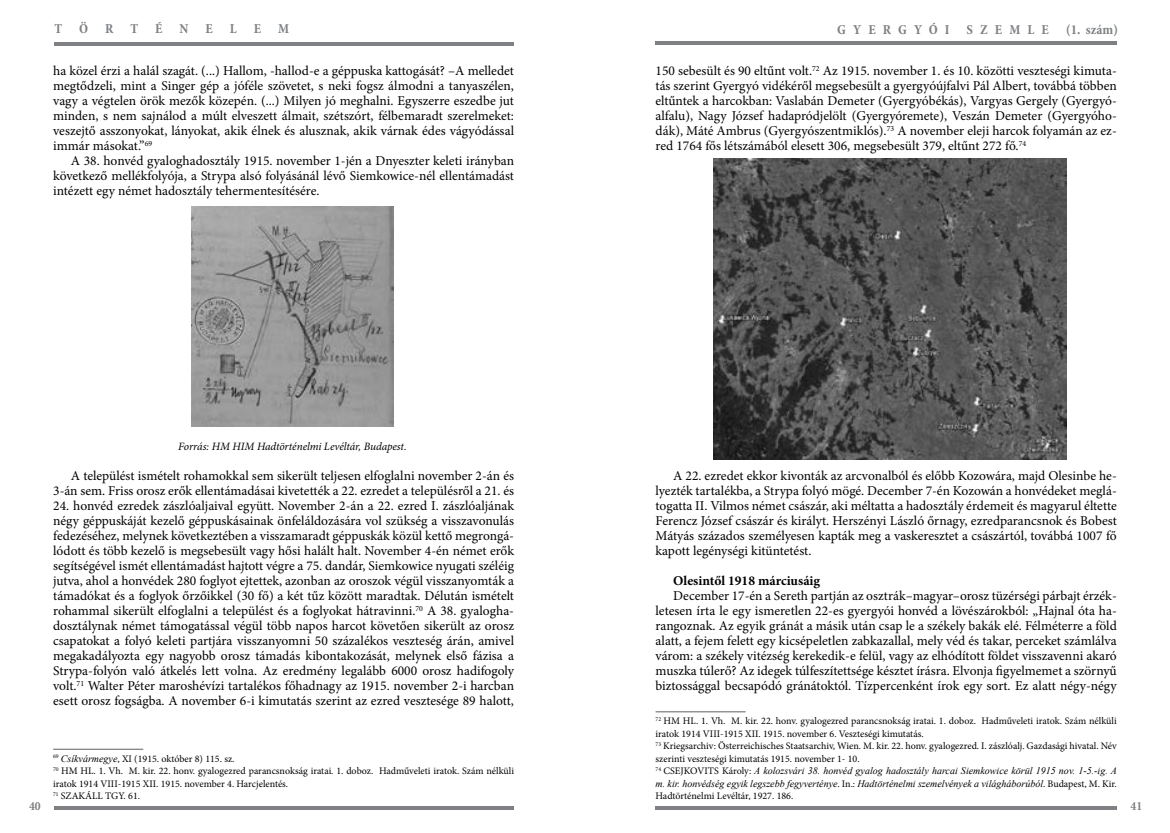
<style>
.page{position:relative;width:1170px;height:833px;background:#fff}
.page>*{position:absolute;margin:0;border:0;box-sizing:border-box;transform-origin:0 0}
.t1{font:700 condensed 13.75px "Minion Pro";letter-spacing:.52em;color:#7e8083}
.t2{font:13.5px/15px "Minion Pro";color:#000;text-align:justify}
.t3{font:700 13.5px "Minion Pro";color:#000}
.t4{font:700 condensed 12.5px "Minion Pro";color:#7e8083}
.t5{font:italic 11.25px "Minion Pro";letter-spacing:-.01em;color:#000}
.t6{font:10px/12.5px "Minion Pro";color:#000}
.t7{font:italic 10px/12.5px "Times New Roman";color:#000}
.s1{font-family:"Minion Pro";font-style:normal}
.s2{font-family:"Times New Roman";font-style:italic}
</style>
<div class="page">
<hr style="left:54px;top:806px;width:460px;height:4px;background:#7e8083">
<hr style="left:655px;top:806px;width:461px;height:3px;background:#7e8083">
<hr style="left:54px;top:42px;width:460px;height:3px;background:#7e8083">
<hr style="left:655px;top:42px;width:461px;height:3px;background:#7e8083">
<hr style="left:53px;top:748px;width:90px;height:2px;background:#7e8083">
<img style="left:191px;top:206px;width:202px;height:220px">
<hr style="left:655px;top:711px;width:90px;height:1px;background:#7e8083">
<img style="left:713px;top:159px;width:353px;height:300px">
<p class="t1" style="left:54px;top:19px;width:236px">T Ö R T É N E L E M</p>
<p class="t1" style="left:837px;top:20px;width:213px">GYERGYÓI SZEMLE</p>
<p class="t1" style="left:1066px;top:20px;width:53px">(1. szám)</p>
<p class="t2" style="left:53px;top:63px;width:462px">ha közel érzi a halál szagát. (...) Hallom, -hallod-e a géppuska kattogását? –A melledet megtődzeli, mint a Singer gép a jóféle szövetet, s neki fogsz álmodni a tanyaszélen, vagy a végtelen örök mezők közepén. (...) Milyen jó meghalni. Egyszerre eszedbe jut minden, s nem sajnálod a múlt elveszett álmait, szétszórt, félbemaradt szerelmeket: veszejtő asszonyokat, lányokat, akik élnek és alusznak, akik várnak édes vágyódással immár másokat.”<sup>69</sup></p>
<p class="t2" style="left:53px;top:153px;width:462px;text-indent:18px">A 38. honvéd gyaloghadosztály 1915. november 1-jén a Dnyeszter keleti irányban következő mellékfolyója, a Strypa alsó folyásánál lévő Siemkowice-nél ellentámadást intézett egy német hadosztály tehermentesítésére.</p>
<p class="t2" style="left:655px;top:63px;width:462px">150 sebesült és 90 eltűnt volt.<sup>72</sup> Az 1915. november 1. és 10. közötti veszteségi kimuta&shy;tás szerint Gyergyó vidékéről megsebesült a gyergyóújfalvi Pál Albert, továbbá többen eltűntek a harcokban: Vaslabán Demeter (Gyergyóbékás), Vargyas Gergely (Gyergyó&shy;alfalu), Nagy József hadapródjelölt (Gyergyóremete), Veszán Demeter (Gyergyóho&shy;dák), Máté Ambrus (Gyergyószentmiklós).<sup>73</sup> A november eleji harcok folyamán az ez&shy;red 1764 fős létszámából elesett 306, megsebesült 379, eltűnt 272 fő.<sup>74</sup></p>
<p class="t5" style="left:178px;top:439px;width:230px">Forrás: HM HIM Hadtörténelmi Levéltár, Budapest.</p>
<p class="t2" style="left:53px;top:468px;width:462px;text-align:right">A települést ismételt rohamokkal sem sikerült teljesen elfoglalni november 2-án és<br>3-án sem. Friss orosz erők ellentámadásai kivetették a 22. ezredet a településről a 21. és</p>
<p class="t2" style="left:53px;top:498px;width:462px">24. honvéd ezredek zászlóaljaival együtt. November 2-án a 22. ezred I. zászlóaljának négy géppuskáját kezelő géppuskásainak önfeláldozására vol szükség a visszavonulás fedezéséhez, melynek következtében a visszamaradt géppuskák közül kettő megrongá&shy;lódott és több kezelő is megsebesült vagy hősi halált halt. November 4-én német erők segítségével ismét ellentámadást hajtott végre a 75. dandár, Siemkowice nyugati széléig jutva, ahol a honvédek 280 foglyot ejtettek, azonban az oroszok végül visszanyomták a támadókat és a foglyok őrzőikkel (30 fő) a két tűz között maradtak. Délután ismételt rohammal sikerült elfoglalni a települést és a foglyokat hátravinni.<sup>70</sup> A 38. gyalogha&shy;dosztálynak német támogatással végül több napos harcot követően sikerült az orosz csapatokat a folyó keleti partjára visszanyomni 50 százalékos veszteség árán, amivel megakadályozta egy nagyobb orosz támadás kibontakozását, melynek első fázisa a Strypa-folyón való átkelés lett volna. Az eredmény legalább 6000 orosz hadifogoly volt.<sup>71</sup> Walter Péter maroshévízi tartalékos főhadnagy az 1915. november 2-i harcban esett orosz fogságba. A november 6-i kimutatás szerint az ezred vesztesége 89 halott,</p>
<p class="t2" style="left:655px;top:468px;width:462px;text-indent:18px">A 22. ezredet ekkor kivonták az arcvonalból és előbb Kozowára, majd Olesinbe he&shy;lyezték tartalékba, a Strypa folyó mögé. December 7-én Kozowán a honvédeket meglá&shy;togatta II . Vilmos német császár, aki méltatta a hadosztály érdemeit és magyarul éltette Ferencz József császár és királyt. Herszényi László őrnagy, ezredparancsnok és Bobest Mátyás százados személyesen kapták meg a vaskeresztet a császártól, továbbá 1007 fő kapott legénységi kitüntetést.</p>
<p class="t3" style="left:673px;top:571px;width:148px">Olesintől 1918 márciusáig</p>
<p class="t2" style="left:655px;top:588px;width:463px;text-indent:18px">December 17-én a Sereth partján az osztrák–magyar–orosz tüzérségi párbajt érzék&shy;letesen írta le egy ismeretlen 22-es gyergyói honvéd a lövészárokból: „Hajnal óta ha&shy;rangoznak. Az egyik gránát a másik után csap le a székely bakák elé. Félméterre a föld alatt, a fejem felett egy kicsépeletlen zabkazallal, mely véd és takar, perceket számlálva várom: a székely vitézség kerekedik-e felül, vagy az elhódított földet visszavenni akaró muszka túlerő? Az idegek túlfeszítettsége késztet írásra. Elvonja figyelmemet a szörnyű biztossággal becsapódó gránátoktól. Tízpercenként írok egy sort. Ez alatt négy-négy</p>
<p class="t6" style="left:655px;top:715px;width:463px"><sup>72</sup> HM HL. 1. Vh. M. kir. 22. honv. gyalogezred parancsnokság iratai. 1. doboz. Hadműveleti iratok. Szám nélküli iratok 1914 VIII -1915 XII . 1915. november 6. Veszteségi kimutatás.<br><sup>73</sup> Kriegsarchiv: Österreichisches Staatsarchiv, Wien. M. kir. 22. honv. gyalogezred. I. zászlóalj. Gazdasági hivatal. Név szerinti veszteségi kimutatás 1915. november 1- 10.</p>
<p class="t7" style="left:655px;top:764px;width:463px"><sup>74</sup> <span class="s1">CSEJKOVITS Károly:</span> A kolozsvári 38. honvéd gyalog hadosztály harcai Siemkowice körül 1915 nov. 1-5.-ig. A m. kir. honvédség egyik legszebb fegyverténye<span class="s1">. In.:</span> Hadtörténelmi szemelvények a világháborúból<span class="s1">. Budapest, M. Kir.</span></p>
<p class="t6" style="left:655px;top:790px;width:139px">Hadtörténelmi Levéltár, 1927. 186.</p>
<p class="t6" style="left:53px;top:752px;width:462px"><sup>69</sup> <span class="s2">Csíkvármegye</span>, XI (1915. október 8) 115. sz.<br><sup>70</sup> HM HL. 1. Vh. M. kir. 22. honv. gyalogezred parancsnokság iratai. 1. doboz. Hadműveleti iratok. Szám nélküli iratok 1914 VIII -1915 XII . 1915. november 4. Harcjelentés.<br><sup>71</sup> SZAKÁLL</p>
<p class="t6" style="left:105px;top:790px;width:36px">TGY. 61.</p>
<p class="t4" style="left:29px;top:797px;width:13px">40</p>
<p class="t4" style="left:1130px;top:797px;width:13px">41</p>
</div>
